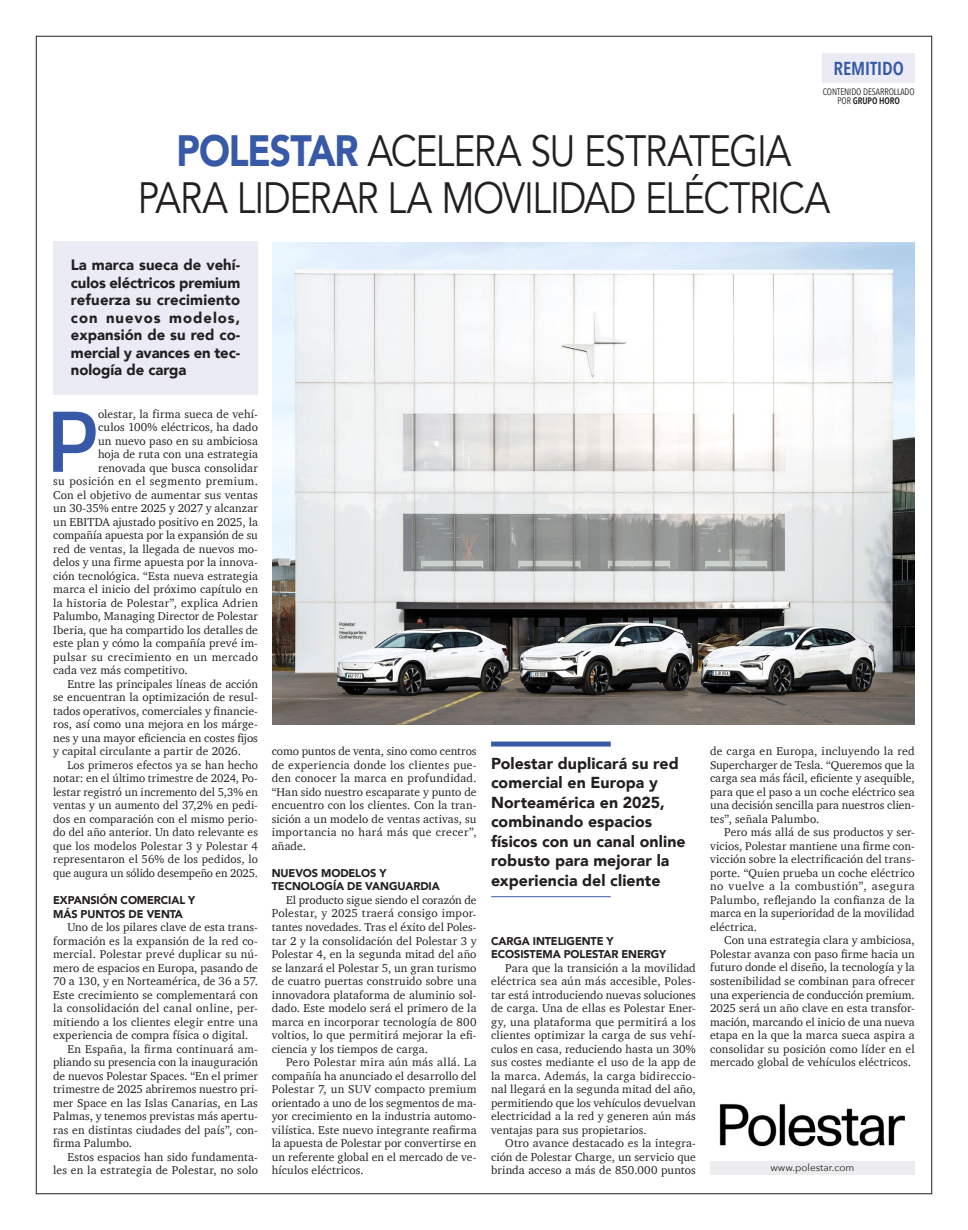
<style>
.page{position:relative;width:968px;height:1230px;background:#fff}
.page>*{position:absolute;margin:0;border:0;box-sizing:border-box;transform-origin:0 0}
.t1{font:600 87.75px "Titillium";color:#3759a7}
.t2{font:43.75px/46.2px "Avenir";letter-spacing:-.03em;color:#231f20;text-align:center;scale:.85 1}
.t3{font:600 18.75px "Avenir Next Condensed";color:#3759a7}
.t4{font:900 15.88px/19.5px "Avenir";letter-spacing:.005em;color:#231f20}
.t5{font:900 15px/17.5px "Avenir";letter-spacing:-.005em;color:#231f20;text-align:justify}
.t6{font:11.62px/13.5px "Charter";letter-spacing:.01em;color:#231f20;text-align:justify}
.t7{font:11.62px "Charter";letter-spacing:.03em;color:#231f20}
.t8{font:11.62px "Charter";letter-spacing:-.01em;color:#231f20}
.t9{font:11.62px "Charter";letter-spacing:.035em;color:#231f20}
.t10{font:11.62px "Charter";letter-spacing:.04em;color:#231f20}
.t11{font:900 11.25px/13.5px "Avenir";letter-spacing:-.01em;color:#231f20}
.t12{font:10px "Avenir Next";color:#231f20}
.t13{font:9.38px/9.4px "Avenir Next Condensed";letter-spacing:-.005em;color:#231f20;text-align:center}
.s1{font-weight:600}
.s2{font-weight:900;color:#3759a7}
</style>
<div class="page">
<div style="left:822px;top:53px;width:92px;height:30px;background:#eaebf5"></div>
<div style="left:53px;top:241px;width:205px;height:154px;background:#eaebf5"></div>
<div style="left:710px;top:1161px;width:204px;height:14px;background:#ececee"></div>
<div style="left:491px;top:741px;width:119px;height:5px;background:#3759a7"></div>
<hr style="left:491px;top:896px;width:119px;height:1px;background:#3759a7">
<img style="left:272px;top:243px;width:642px;height:482px">
<img style="left:719px;top:1103px;width:186px;height:43px">
<h3 class="t3" style="left:833px;top:52px;width:72px">REMITIDO</h3>
<p class="t13" style="left:822px;top:86px;width:93px">CONTENIDO DESARROLLADO<br>POR <span class="s1">GRUPO HORO</span></p>
<h2 class="t2" style="left:138px;top:129px;width:816px"><span class="s2">POLESTAR</span> ACELERA SU ESTRATEGIA<br>PARA LIDERAR LA MOVILIDAD ELÉCTRICA</h2>
<p class="t5" style="left:71px;top:256px;width:171px">La marca sueca de vehí&shy;culos eléctricos premium refuerza su crecimiento con nuevos modelos, expansión de su red co&shy;mercial y avances en tec&shy;nología de carga</p>
<h1 class="t1" style="left:46px;top:375px;width:53px">P</h1>
<p class="t6" style="left:98px;top:407px;width:161px">olestar, la firma sueca de vehí-</p>
<p class="t6" style="left:98px;top:420px;width:161px">culos 100% eléctricos, ha dado</p>
<p class="t6" style="left:98px;top:434px;width:161px">un nuevo paso en su ambiciosa</p>
<p class="t6" style="left:98px;top:447px;width:161px">hoja de ruta con una estrategia</p>
<p class="t6" style="left:98px;top:461px;width:161px">renovada que busca consolidar</p>
<p class="t9" style="left:53px;top:471px;width:206px">su posición en el segmento premium.</p>
<p class="t6" style="left:53px;top:488px;width:206px">Con el objetivo de aumentar sus ventas</p>
<p class="t6" style="left:53px;top:501px;width:206px">un 30-35% entre 2025 y 2027 y alcanzar</p>
<p class="t6" style="left:53px;top:515px;width:206px">un EBITDA ajustado positivo en 2025, la</p>
<p class="t6" style="left:53px;top:528px;width:206px">compañía apuesta por la expansión de su</p>
<p class="t6" style="left:53px;top:542px;width:206px">red de ventas, la llegada de nuevos mo-</p>
<p class="t6" style="left:53px;top:555px;width:206px">delos y una firme apuesta por la innova-</p>
<p class="t6" style="left:53px;top:569px;width:206px">ción tecnológica. “Esta nueva estrategia</p>
<p class="t6" style="left:53px;top:582px;width:206px">marca el inicio del próximo capítulo en</p>
<p class="t6" style="left:53px;top:596px;width:206px">la historia de Polestar”, explica Adrien</p>
<p class="t6" style="left:53px;top:609px;width:206px">Palumbo, Managing Director de Polestar</p>
<p class="t6" style="left:53px;top:623px;width:206px">Iberia, que ha compartido los detalles de</p>
<p class="t6" style="left:53px;top:636px;width:206px">este plan y cómo la compañía prevé im-</p>
<p class="t10" style="left:53px;top:647px;width:206px">pulsar su crecimiento en un mercado</p>
<p class="t6" style="left:53px;top:663px;width:136px">cada vez más competitivo.</p>
<p class="t6" style="left:67px;top:677px;width:192px">Entre las principales líneas de acción</p>
<p class="t6" style="left:53px;top:690px;width:206px">se encuentran la optimización de resul-</p>
<p class="t6" style="left:53px;top:704px;width:206px">tados operativos, comerciales y financie-</p>
<p class="t6" style="left:53px;top:717px;width:206px">ros, así como una mejora en los márge-</p>
<p class="t6" style="left:53px;top:731px;width:206px">nes y una mayor eficiencia en costes fijos</p>
<p class="t6" style="left:53px;top:744px;width:189px">y capital circulante a partir de 2026.</p>
<p class="t6" style="left:67px;top:758px;width:192px">Los primeros efectos ya se han hecho</p>
<p class="t6" style="left:53px;top:771px;width:206px">notar: en el último trimestre de 2024, Po-</p>
<p class="t6" style="left:53px;top:785px;width:206px">lestar registró un incremento del 5,3% en</p>
<p class="t6" style="left:53px;top:798px;width:206px">ventas y un aumento del 37,2% en pedi-</p>
<p class="t6" style="left:53px;top:812px;width:206px">dos en comparación con el mismo perio-</p>
<p class="t6" style="left:53px;top:825px;width:206px">do del año anterior. Un dato relevante es</p>
<p class="t6" style="left:53px;top:839px;width:206px">que los modelos Polestar 3 y Polestar 4</p>
<p class="t6" style="left:53px;top:852px;width:206px">representaron el 56% de los pedidos, lo</p>
<p class="t8" style="left:53px;top:863px;width:206px">que augura un sólido desempeño en 2025.</p>
<p class="t11" style="left:53px;top:893px;width:144px">EXPANSIÓN COMERCIAL Y<br>MÁS PUNTOS DE VENTA</p>
<p class="t6" style="left:67px;top:920px;width:192px">Uno de los pilares clave de esta trans-</p>
<p class="t6" style="left:53px;top:933px;width:206px">formación es la expansión de la red co-</p>
<p class="t6" style="left:53px;top:947px;width:206px">mercial. Polestar prevé duplicar su nú-</p>
<p class="t6" style="left:53px;top:960px;width:206px">mero de espacios en Europa, pasando de</p>
<p class="t6" style="left:53px;top:974px;width:206px">70 a 130, y en Norteamérica, de 36 a 57.</p>
<p class="t6" style="left:53px;top:987px;width:206px">Este crecimiento se complementará con</p>
<p class="t7" style="left:53px;top:998px;width:206px">la consolidación del canal online, per-</p>
<p class="t6" style="left:53px;top:1014px;width:206px">mitiendo a los clientes elegir entre una</p>
<p class="t6" style="left:53px;top:1028px;width:197px">experiencia de compra física o digital.</p>
<p class="t6" style="left:67px;top:1041px;width:192px">En España, la firma continuará am-</p>
<p class="t6" style="left:53px;top:1055px;width:206px">pliando su presencia con la inauguración</p>
<p class="t6" style="left:53px;top:1068px;width:206px">de nuevos Polestar Spaces. “En el primer</p>
<p class="t6" style="left:53px;top:1082px;width:206px">trimestre de 2025 abriremos nuestro pri-</p>
<p class="t6" style="left:53px;top:1095px;width:206px">mer Space en las Islas Canarias, en Las</p>
<p class="t6" style="left:53px;top:1109px;width:206px">Palmas, y tenemos previstas más apertu-</p>
<p class="t6" style="left:53px;top:1122px;width:206px">ras en distintas ciudades del país”, con-</p>
<p class="t6" style="left:53px;top:1136px;width:80px">firma Palumbo.</p>
<p class="t6" style="left:67px;top:1149px;width:192px">Estos espacios han sido fundamenta-</p>
<p class="t6" style="left:53px;top:1163px;width:206px">les en la estrategia de Polestar, no solo</p>
<p class="t6" style="left:272px;top:744px;width:206px">como puntos de venta, sino como centros de experiencia donde los clientes pue&shy;den conocer la marca en profundidad. “Han sido nuestro escaparate y punto de encuentro con los clientes. Con la tran&shy;sición a un modelo de ventas activas, su importancia no hará más que crecer”, añade.</p>
<p class="t11" style="left:272px;top:866px;width:169px">NUEVOS MODELOS Y<br>TECNOLOGÍA DE VANGUARDIA</p>
<p class="t6" style="left:272px;top:893px;width:206px;text-indent:14px">El producto sigue siendo el corazón de Polestar, y 2025 traerá consigo impor&shy;tantes novedades. Tras el éxito del Poles&shy;tar 2 y la consolidación del Polestar 3 y Polestar 4, en la segunda mitad del año se lanzará el Polestar 5, un gran turismo de cuatro puertas construido sobre una innovadora plataforma de aluminio sol&shy;dado. Este modelo será el primero de la marca en incorporar tecnología de 800 voltios, lo que permitirá mejorar la efi&shy;ciencia y los tiempos de carga.</p>
<p class="t6" style="left:272px;top:1055px;width:206px;text-indent:14px">Pero Polestar mira aún más allá. La compañía ha anunciado el desarrollo del Polestar 7, un SUV compacto premium orientado a uno de los segmentos de ma&shy;yor crecimiento en la industria automo&shy;vilística. Este nuevo integrante reafirma la apuesta de Polestar por convertirse en un referente global en el mercado de ve&shy;hículos eléctricos.</p>
<h3 class="t4" style="left:491px;top:753px;width:196px">Polestar duplicará su red comercial en Europa y<br>Norteamérica en 2025, combinando espacios físicos con un canal online robusto para mejorar la experiencia del cliente</h3>
<p class="t11" style="left:491px;top:933px;width:177px">CARGA INTELIGENTE Y<br>ECOSISTEMA POLESTAR ENERGY</p>
<p class="t6" style="left:491px;top:960px;width:206px;text-indent:14px">Para que la transición a la movilidad eléctrica sea aún más accesible, Poles&shy;tar está introduciendo nuevas soluciones de carga. Una de ellas es Polestar Ener&shy;gy, una plataforma que permitirá a los clientes optimizar la carga de sus vehí&shy;culos en casa, reduciendo hasta un 30% sus costes mediante el uso de la app de la marca. Además, la carga bidireccio&shy;nal llegará en la segunda mitad del año, permitiendo que los vehículos devuelvan electricidad a la red y generen aún más ventajas para sus propietarios.</p>
<p class="t6" style="left:491px;top:1136px;width:206px;text-indent:14px">Otro avance destacado es la integra&shy;ción de Polestar Charge, un servicio que brinda acceso a más de 850.000 puntos</p>
<p class="t6" style="left:710px;top:744px;width:206px">de carga en Europa, incluyendo la red Supercharger de Tesla. “Queremos que la carga sea más fácil, eficiente y asequible, para que el paso a un coche eléctrico sea una decisión sencilla para nuestros clien&shy;tes”, señala Palumbo.</p>
<p class="t6" style="left:710px;top:825px;width:206px;text-indent:14px">Pero más allá de sus productos y ser&shy;vicios, Polestar mantiene una firme con&shy;vicción sobre la electrificación del trans&shy;porte. “Quien prueba un coche eléctrico no vuelve a la combustión”, asegura Palumbo, reflejando la confianza de la marca en la superioridad de la movilidad eléctrica.</p>
<p class="t6" style="left:710px;top:933px;width:206px;text-indent:14px">Con una estrategia clara y ambiciosa, Polestar avanza con paso firme hacia un futuro donde el diseño, la tecnología y la sostenibilidad se combinan para ofrecer una experiencia de conducción premium.<br>2025 será un año clave en esta transfor&shy;mación, marcando el inicio de una nueva etapa en la que la marca sueca aspira a consolidar su posición como líder en el mercado global de vehículos eléctricos.</p>
<p class="t12" style="left:770px;top:1159px;width:85px">www.polestar.com</p>
</div>
